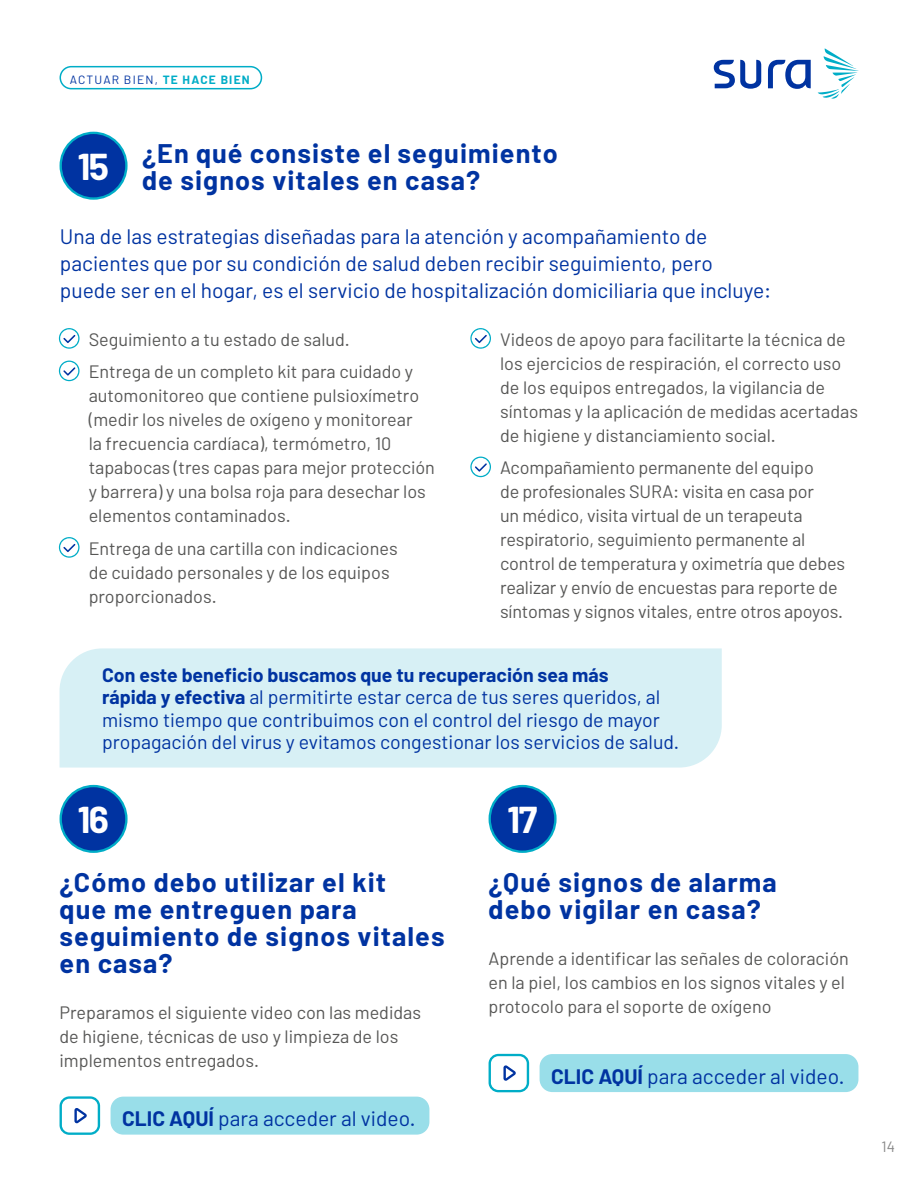
<style>
.page{position:relative;width:918px;height:1188px;background:#fff}
.page>*{position:absolute;margin:0;border:0;box-sizing:border-box;transform-origin:0 0}
.t1{font:700 37.5px "Barlow";color:#fff}
.t2{font:700 27px/27px "Barlow";letter-spacing:.04em;color:#0033a1}
.t3{font:21px/27px "Barlow";color:#0033a1}
.t4{font:19.5px/22.5px "Barlow";color:#0033a1}
.t5{font:18px/24px "Barlow";color:#575756}
.t6{font:15px "Barlow";color:#878787}
.t7{font:12px "Barlow";letter-spacing:.1em;color:#0033a1}
.s1{font-weight:700;color:#00adc7}
.s2{font-weight:700}
</style>
<div class="page">
<svg style="left:818px;top:48px;width:40px;height:51px"></svg>
<svg style="left:714px;top:60px;width:47px;height:29px"></svg>
<svg style="left:768px;top:60px;width:43px;height:29px"></svg>
<div style="left:60px;top:66px;width:202px;height:23px;border:2px solid #00adc7;border-radius:11px"></div>
<div style="left:61px;top:133px;width:65px;height:66px;background:#0033a1;border-radius:50%"></div>
<div style="left:60px;top:132px;width:68px;height:68px;border:2px solid #00adc7;border-radius:50%"></div>
<div style="left:60px;top:648px;width:662px;height:120px;background:#d7f0f5"></div>
<svg style="left:59px;top:328px;width:21px;height:21px"></svg>
<svg style="left:59px;top:361px;width:21px;height:20px"></svg>
<svg style="left:59px;top:537px;width:21px;height:21px"></svg>
<svg style="left:470px;top:328px;width:21px;height:21px"></svg>
<svg style="left:470px;top:457px;width:21px;height:20px"></svg>
<div style="left:61px;top:786px;width:65px;height:66px;background:#0033a1;border-radius:50%"></div>
<div style="left:60px;top:785px;width:68px;height:68px;border:2px solid #00adc7;border-radius:50%"></div>
<div style="left:490px;top:786px;width:65px;height:66px;background:#0033a1;border-radius:50%"></div>
<div style="left:489px;top:785px;width:68px;height:68px;border:2px solid #00adc7;border-radius:50%"></div>
<svg style="left:60px;top:1096px;width:40px;height:39px"></svg>
<svg style="left:489px;top:1054px;width:40px;height:38px"></svg>
<div style="left:111px;top:1097px;width:318px;height:38px;background:#99dee9;border-radius:13px"></div>
<div style="left:540px;top:1054px;width:318px;height:38px;background:#99dee9;border-radius:13px"></div>
<p class="t7" style="left:70px;top:72px;width:181px">ACTUAR BIEN, <span class="s1">TE HACE BIEN</span></p>
<h1 class="t1" style="left:78px;top:143px;width:33px">15</h1>
<h2 class="t2" style="left:142px;top:140px;width:417px">¿En qué consiste el seguimiento de signos vitales en casa?</h2>
<p class="t3" style="left:60px;top:222px;width:713px">Una de las estrategias diseñadas para la atención y acompañamiento de pacientes que por su condición de salud deben recibir seguimiento, pero puede ser en el hogar, es el servicio de hospitalización domiciliaria que incluye:</p>
<p class="t5" style="left:89px;top:322px;width:326px;line-height:32.5px">Seguimiento a tu estado de salud.<br>Entrega de un completo kit para cuidado y</p>
<p class="t5" style="left:89px;top:383px;width:348px">automonitoreo que contiene pulsioxímetro (medir los niveles de oxígeno y monitorear<br>la frecuencia cardíaca), termómetro, 10 tapabocas (tres capas para mejor protección y barrera) y una bolsa roja para desechar los elementos contaminados.</p>
<p class="t5" style="left:89px;top:536px;width:311px">Entrega de una cartilla con indicaciones de cuidado personales y de los equipos proporcionados.</p>
<p class="t5" style="left:500px;top:327px;width:359px">Videos de apoyo para facilitarte la técnica de los ejercicios de respiración, el correcto uso de los equipos entregados, la vigilancia de síntomas y la aplicación de medidas acertadas de higiene y distanciamiento social.</p>
<p class="t5" style="left:500px;top:455px;width:346px">Acompañamiento permanente del equipo<br>de profesionales SURA: visita en casa por<br>un médico, visita virtual de un terapeuta respiratorio, seguimiento permanente al control de temperatura y oximetría que debes realizar y envío de encuestas para reporte de síntomas y signos vitales, entre otros apoyos.</p>
<p class="t4" style="left:102px;top:663px;width:579px"><span class="s2">Con este beneficio buscamos que tu recuperación sea más<br>rápida y efectiva</span> al permitirte estar cerca de tus seres queridos, al mismo tiempo que contribuimos con el control del riesgo de mayor propagación del virus y evitamos congestionar los servicios de salud.</p>
<h1 class="t1" style="left:78px;top:796px;width:33px">16</h1>
<h1 class="t1" style="left:507px;top:796px;width:31px">17</h1>
<h2 class="t2" style="left:60px;top:869px;width:387px">¿Cómo debo utilizar el kit<br>que me entreguen para seguimiento de signos vitales en casa?</h2>
<h2 class="t2" style="left:489px;top:869px;width:290px">¿Qué signos de alarma debo vigilar en casa?</h2>
<p class="t5" style="left:489px;top:946px;width:362px">Aprende a identificar las señales de coloración en la piel, los cambios en los signos vitales y el protocolo para el soporte de oxígeno</p>
<p class="t5" style="left:60px;top:1000px;width:363px">Preparamos el siguiente video con las medidas de higiene, técnicas de uso y limpieza de los implementos entregados.</p>
<p class="t3" style="left:551px;top:1062px;width:295px"><span class="s2">CLIC AQUÍ</span> para acceder al video.</p>
<p class="t3" style="left:122px;top:1105px;width:295px"><span class="s2">CLIC AQUÍ</span> para acceder al video.</p>
<p class="t6" style="left:882px;top:1138px;width:15px">14</p>
</div>
